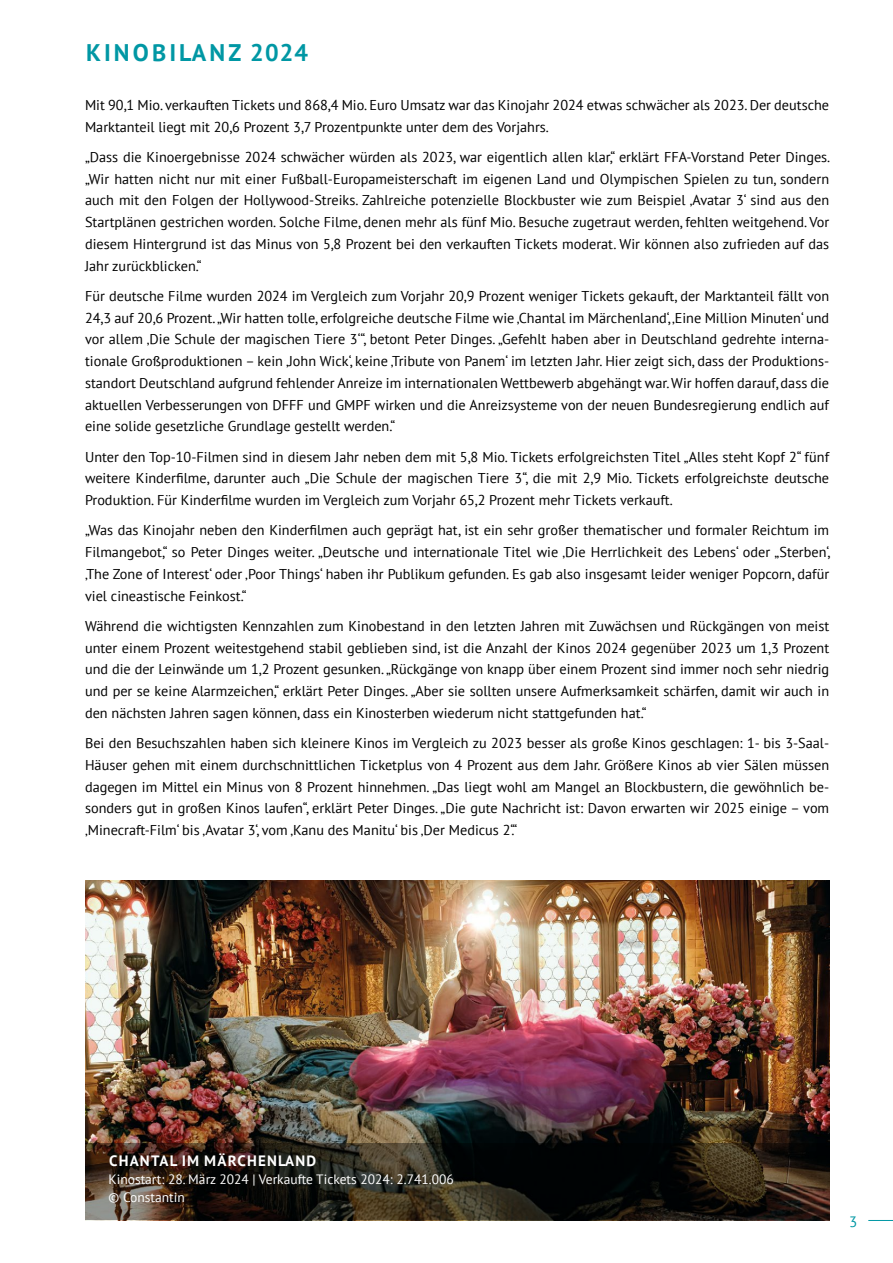
<style>
.page{position:relative;width:893px;height:1263px;background:#fff}
.page>*{position:absolute;margin:0;border:0;box-sizing:border-box;transform-origin:0 0}
.t1{font:700 24px "PT Sans";letter-spacing:.13em;color:#0097a4}
.t2{font:700 15px "PT Sans";letter-spacing:.08em;color:#fff}
.t3{font:15px "PT Sans";color:#0097a4}
.t4{font:14.25px/21.8px "PT Sans";color:#000;text-align:justify}
.t5{font:13.5px/18px "PT Sans";color:#fff}
</style>
<div class="page">
<svg style="left:868px;top:1220px;width:25px;height:1px"></svg>
<img style="left:85px;top:881px;width:744px;height:340px">
<svg style="left:85px;top:1144px;width:744px;height:76px;background:#251e16"></svg>
<h1 class="t1" style="left:86px;top:36px;width:224px">KINOBILANZ 2024</h1>
<p class="t4" style="left:85px;top:94px;width:746px">Mit 90,1 Mio. verkauften Tickets und 868,4 Mio. Euro Umsatz war das Kinojahr 2024 etwas schwächer als 2023. Der deutsche<br>Marktanteil liegt mit 20,6 Prozent 3,7 Prozentpunkte unter dem des Vorjahrs.</p>
<p class="t4" style="left:85px;top:146px;width:746px">„Dass die Kinoergebnisse 2024 schwächer würden als 2023, war eigentlich allen klar,“ erklärt FFA-Vorstand Peter Dinges. „Wir hatten nicht nur mit einer Fußball-Europameisterschaft im eigenen Land und Olympischen Spielen zu tun, sondern auch mit den Folgen der Hollywood-Streiks. Zahlreiche potenzielle Blockbuster wie zum Beispiel ‚Avatar 3‘ sind aus den Startplänen gestrichen worden. Solche Filme, denen mehr als fünf Mio. Besuche zugetraut werden, fehlten weitgehend. Vor diesem Hintergrund ist das Minus von 5,8 Prozent bei den verkauften Tickets moderat. Wir können also zufrieden auf das Jahr zurückblicken.“</p>
<p class="t4" style="left:85px;top:285px;width:746px">Für deutsche Filme wurden 2024 im Vergleich zum Vorjahr 20,9 Prozent weniger Tickets gekauft, der Marktanteil fällt von 24,3 auf 20,6 Prozent. „Wir hatten tolle, erfolgreiche deutsche Filme wie ‚Chantal im Märchenland‘, ‚Eine Million Minuten‘ und vor allem ‚Die Schule der magischen Tiere 3‘“, betont Peter Dinges. „Gefehlt haben aber in Deutschland gedrehte interna&shy;tionale Großproduktionen – kein ‚John Wick‘, keine ‚Tribute von Panem‘ im letzten Jahr. Hier zeigt sich, dass der Produktions&shy;standort Deutschland aufgrund fehlender Anreize im internationalen Wettbewerb abgehängt war. Wir hoffen darauf, dass die aktuellen Verbesserungen von DFFF und GMPF wirken und die Anreizsysteme von der neuen Bundesregierung endlich auf eine solide gesetzliche Grundlage gestellt werden.“</p>
<p class="t4" style="left:85px;top:445px;width:746px">Unter den Top-10-Filmen sind in diesem Jahr neben dem mit 5,8 Mio. Tickets erfolgreichsten Titel „Alles steht Kopf 2“ fünf weitere Kinderfilme, darunter auch „Die Schule der magischen Tiere 3“, die mit 2,9 Mio. Tickets erfolgreichste deutsche Produktion. Für Kinderfilme wurden im Vergleich zum Vorjahr 65,2 Prozent mehr Tickets verkauft.</p>
<p class="t4" style="left:85px;top:519px;width:747px">„Was das Kinojahr neben den Kinderfilmen auch geprägt hat, ist ein sehr großer thematischer und formaler Reichtum im Filmangebot,“ so Peter Dinges weiter. „Deutsche und internationale Titel wie ‚Die Herrlichkeit des Lebens‘ oder „Sterben‘, ‚The Zone of Interest‘ oder ‚Poor Things‘ haben ihr Publikum gefunden. Es gab also insgesamt leider weniger Popcorn, dafür viel cineastische Feinkost.“</p>
<p class="t4" style="left:85px;top:615px;width:746px">Während die wichtigsten Kennzahlen zum Kinobestand in den letzten Jahren mit Zuwächsen und Rückgängen von meist unter einem Prozent weitestgehend stabil geblieben sind, ist die Anzahl der Kinos 2024 gegenüber 2023 um 1,3 Prozent und die der Leinwände um 1,2 Prozent gesunken. „Rückgänge von knapp über einem Prozent sind immer noch sehr niedrig und per se keine Alarmzeichen,“ erklärt Peter Dinges. „Aber sie sollten unsere Aufmerksamkeit schärfen, damit wir auch in den nächsten Jahren sagen können, dass ein Kinosterben wiederum nicht stattgefunden hat.“</p>
<p class="t4" style="left:85px;top:732px;width:746px">Bei den Besuchszahlen haben sich kleinere Kinos im Vergleich zu 2023 besser als große Kinos geschlagen: 1- bis 3-Saal-Häuser gehen mit einem durchschnittlichen Ticketplus von 4 Prozent aus dem Jahr. Größere Kinos ab vier Sälen müssen dagegen im Mittel ein Minus von 8 Prozent hinnehmen. „Das liegt wohl am Mangel an Blockbustern, die gewöhnlich be&shy;sonders gut in großen Kinos laufen“, erklärt Peter Dinges. „Die gute Nachricht ist: Davon erwarten wir 2025 einige – vom ‚Minecraft-Film‘ bis ‚Avatar 3‘, vom ‚Kanu des Manitu‘ bis ‚Der Medicus 2‘.“</p>
<p class="t2" style="left:109px;top:1151px;width:209px">CHANTAL IM MÄRCHENLAND</p>
<p class="t5" style="left:109px;top:1170px;width:347px">Kinostart: 28. März 2024 | Verkaufte Tickets 2024: 2.741.006 © Constantin</p>
<p class="t3" style="left:849px;top:1212px;width:10px">3</p>
</div>
